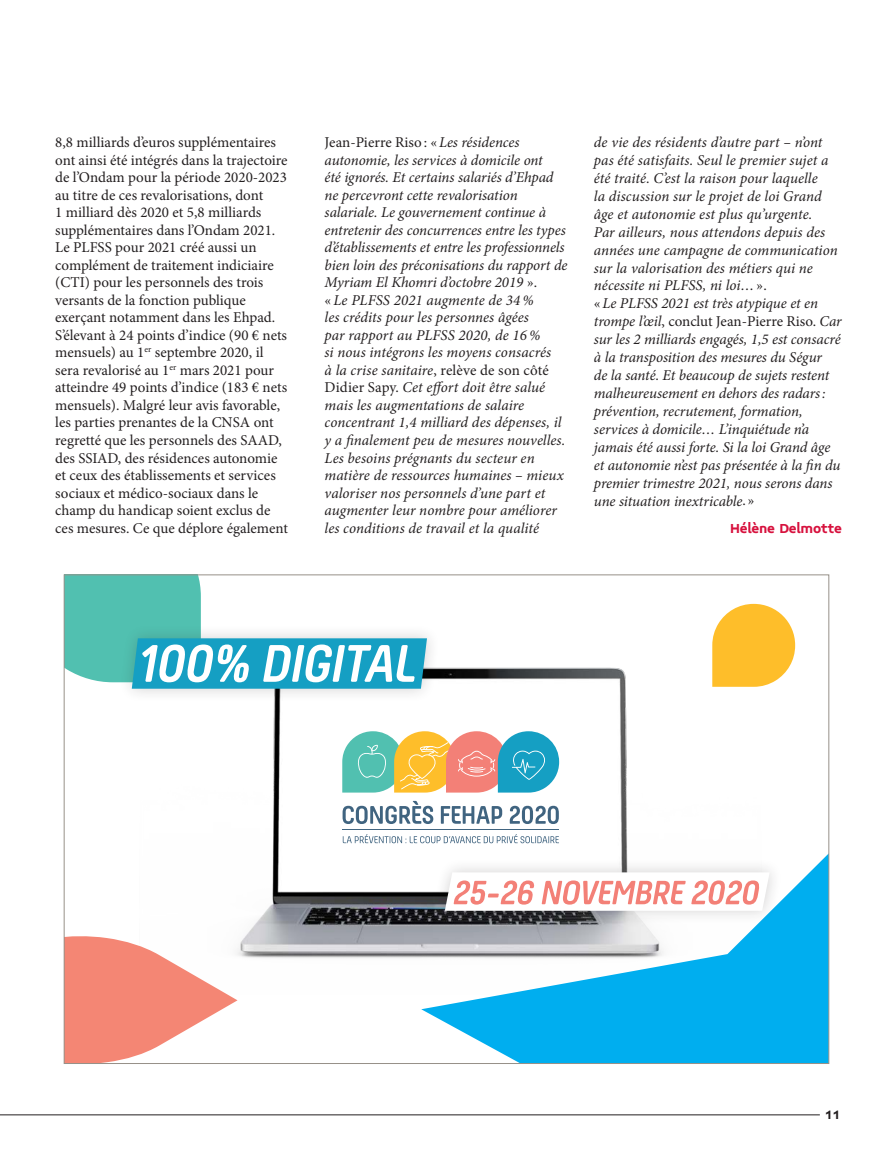
<style>
.page{position:relative;width:893px;height:1149px;background:#fff}
.page>*{position:absolute;margin:0;border:0;box-sizing:border-box;transform-origin:0 0}
.TEXTE{font:italic 15px/17.5px "Minion Pro";letter-spacing:-.005em;color:#231f20}
.TEXTE-2{font:15px/17.5px "Minion Pro";color:#231f20}
.SIGNATURE_ACTU{font:700 15px "Midiet Sans";letter-spacing:-.01em;color:#d7123e}
.t1{font:700 14.1px "Midiet Sans";color:#231f20}
.s1{font-style:normal}
</style>
<div class="page">
<img style="left:238px;top:667px;width:524px;height:291px">
<svg style="left:712px;top:603px;width:83px;height:83px"></svg>
<svg style="left:421px;top:853px;width:406px;height:208px;fill:#00aeef"></svg>
<div style="left:119px;top:623px;width:321px;height:79px;background:#231f20;opacity:.2"></div>
<hr style="left:342px;top:828px;width:217px;height:1px;background:#406480">
<svg style="left:343px;top:800px;width:90px;height:23px"></svg>
<svg style="left:441px;top:805px;width:61px;height:18px"></svg>
<svg style="left:510px;top:805px;width:49px;height:18px"></svg>
<svg style="left:342px;top:731px;width:217px;height:61px;background:#a2b49a"></svg>
<svg style="left:343px;top:834px;width:216px;height:9px"></svg>
<div style="left:432px;top:857px;width:351px;height:67px;background:#231f20;opacity:.2"></div>
<svg style="left:445px;top:872px;width:325px;height:38px"></svg>
<svg style="left:64px;top:936px;width:174px;height:128px"></svg>
<svg style="left:66px;top:576px;width:361px;height:112px"></svg>
<hr style="left:0;top:1114px;width:820px;height:1px;background:#231f20">
<p class="TEXTE-2" style="left:55px;top:133px;width:234px">8,8 milliards d’euros supplémentaires ont ainsi été intégrés dans la trajectoire de l’Ondam pour la période 2020-2023 au titre de ces revalorisations, dont<br>1 milliard dès 2020 et 5,8 milliards supplémentaires dans l’Ondam 2021.<br>Le PLFSS pour 2021 créé aussi un complément de traitement indiciaire (CTI) pour les personnels des trois versants de la fonction publique exerçant notamment dans les Ehpad.<br>S’élevant à 24 points d’indice (90 € nets mensuels) au 1<sup>er</sup> septembre 2020, il sera revalorisé au 1<sup>er</sup> mars 2021 pour atteindre 49 points d’indice (183 € nets mensuels). Malgré leur avis favorable, les parties prenantes de la CNSA ont regretté que les personnels des SAAD, des SSIAD, des résidences autonomie et ceux des établissements et services sociaux et médico-sociaux dans le champ du handicap soient exclus de ces mesures. Ce que déplore également</p>
<p class="TEXTE" style="left:325px;top:133px;width:244px"><span class="s1">Jean-Pierre Riso: «</span>Les résidences autonomie, les services à domicile ont<br>été ignorés. Et certains salariés d’Ehpad ne percevront cette revalorisation salariale. Le gouvernement continue à entretenir des concurrences entre les types d’établissements et entre les professionnels bien loin des préconisations du rapport de Myriam El Khomri d’octobre 2019 <span class="s1">».</span></p>
<p class="TEXTE" style="left:325px;top:291px;width:242px"><span class="s1">«</span> Le PLFSS 2021 augmente de 34%<br>les crédits pour les personnes âgées<br>par rapport au PLFSS 2020, de 16%<br>si nous intégrons les moyens consacrés<br>à la crise sanitaire<span class="s1">, relève de son côté Didier Sapy.</span> Cet effort doit être salué mais les augmentations de salaire concentrant 1,4 milliard des dépenses, il y a finalement peu de mesures nouvelles.<br>Les besoins prégnants du secteur en matière de ressources humaines – mieux valoriser nos personnels d’une part et augmenter leur nombre pour améliorer les conditions de travail et la qualité</p>
<p class="TEXTE" style="left:594px;top:133px;width:245px">de vie des résidents d’autre part – n’ont pas été satisfaits. Seul le premier sujet a été traité. C’est la raison pour laquelle<br>la discussion sur le projet de loi Grand âge et autonomie est plus qu’urgente.<br>Par ailleurs, nous attendons depuis des années une campagne de communication sur la valorisation des métiers qui ne nécessite ni PLFSS, ni loi…<span class="s1">».</span></p>
<p class="TEXTE" style="left:594px;top:294px;width:249px"><span class="s1">«</span>Le PLFSS 2021 est très atypique et en trompe l’œil<span class="s1">, conclut Jean-Pierre Riso.</span> Car sur les 2 milliards engagés, 1,5 est consacré à la transposition des mesures du Ségur<br>de la santé. Et beaucoup de sujets restent malheureusement en dehors des radars: prévention, recrutement, formation, services à domicile… L’inquiétude n’a jamais été aussi forte. Si la loi Grand âge et autonomie n’est pas présentée à la fin du premier trimestre 2021, nous serons dans une situation inextricable<span class="s1">. »</span></p>
<p class="SIGNATURE_ACTU" style="left:730px;top:519px;width:113px">Hélène Delmotte</p>
<p class="t1" style="left:825px;top:1105px;width:16px">11</p>
</div>
